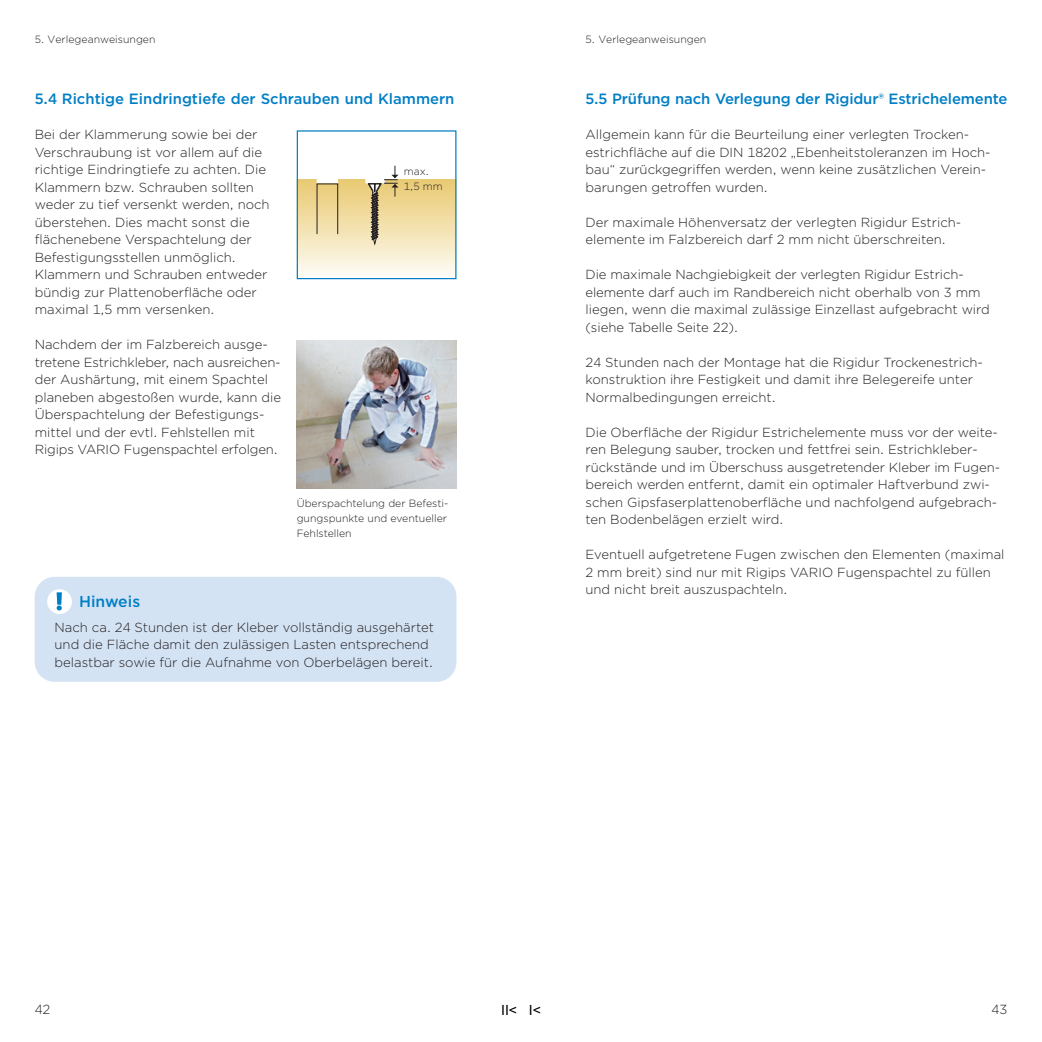
<style>
.page{position:relative;width:1042px;height:1042px;background:#fff}
.page>*{position:absolute;margin:0;border:0;box-sizing:border-box;transform-origin:0 0}
.t1{font:500 15.75px "Gotham";color:#007ec5}
._02_Subline_GothamMe{font:500 14.88px "Gotham";letter-spacing:-.01em;color:#007ec5}
.t2{font:14px "Arial";color:#000}
._06_Copy_Gotham_Ligh{font:300 13.12px/17.5px "Gotham";color:#231f20}
._07_BU_Gotham_Light{font:300 10.5px/14.9px "Gotham";color:#231f20}
._01_Kopf_GothamMediu{font:300 10.5px "Gotham";color:#231f20}
</style>
<div class="page">
<svg style="left:299px;top:166px;width:155px;height:109px"></svg>
<div style="left:316px;top:183px;width:22px;height:52px;border:1px solid #231f20"></div>
<div style="left:297px;top:130px;width:159px;height:149px;border:1px solid #007ec5"></div>
<img style="left:297px;top:340px;width:159px;height:149px">
<div style="left:35px;top:577px;width:421px;height:105px;background:#d4e3f4;border-radius:20px"></div>
<div style="left:47px;top:589px;width:25px;height:25px;background:#fff;border-radius:50%"></div>
<svg style="left:57px;top:592px;width:5px;height:18px"></svg>
<p class="_01_Kopf_GothamMediu" style="left:35px;top:33px;width:122px">5. Verlegeanweisungen</p>
<p class="_02_Subline_GothamMe" style="left:35px;top:89px;width:421px">5.4 Richtige Eindringtiefe der Schrauben und Klammern</p>
<p class="_06_Copy_Gotham_Ligh" style="left:35px;top:125px;width:236px">Bei der Klammerung sowie bei der Verschraubung ist vor allem auf die richtige Eindringtiefe zu achten. Die Klammern bzw. Schrauben sollten weder zu tief versenkt werden, noch überstehen. Dies macht sonst die flächenebene Verspachtelung der Befestigungsstellen unmöglich.<br>Klammern und Schrauben entweder bündig zur Plattenoberfläche oder maximal 1,5 mm versenken.</p>
<p class="_06_Copy_Gotham_Ligh" style="left:35px;top:335px;width:248px">Nachdem der im Falzbereich ausge&shy;tretene Estrichkleber, nach ausreichen&shy;der Aushärtung, mit einem Spachtel planeben abgestoßen wurde, kann die Überspachtelung der Befestigungs&shy;mittel und der evtl. Fehlstellen mit Rigips VARIO Fugenspachtel erfolgen.</p>
<p class="_07_BU_Gotham_Light" style="left:404px;top:163px;width:27px">max.</p>
<p class="_07_BU_Gotham_Light" style="left:404px;top:178px;width:40px">1,5 mm</p>
<p class="_07_BU_Gotham_Light" style="left:297px;top:495px;width:153px">Überspachtelung der Befesti&shy;gungspunkte und eventueller<br>Fehlstellen</p>
<p class="t1" style="left:79px;top:591px;width:63px">Hinweis</p>
<p class="_06_Copy_Gotham_Ligh" style="left:55px;top:618px;width:381px">Nach ca. 24 Stunden ist der Kleber vollständig ausgehärtet und die Fläche damit den zulässigen Lasten entsprechend belastbar sowie für die Aufnahme von Oberbelägen bereit.</p>
<p class="_01_Kopf_GothamMediu" style="left:585px;top:33px;width:122px">5. Verlegeanweisungen</p>
<p class="_02_Subline_GothamMe" style="left:585px;top:89px;width:423px">5.5 Prüfung nach Verlegung der Rigidur® Estrichelemente</p>
<p class="_06_Copy_Gotham_Ligh" style="left:585px;top:125px;width:407px">Allgemein kann für die Beurteilung einer verlegten Trocken&shy;estrichfläche auf die DIN 18202 „Ebenheitstoleranzen im Hoch&shy;bau“ zurückgegriffen werden, wenn keine zusätzlichen Verein&shy;barungen getroffen wurden.</p>
<p class="_06_Copy_Gotham_Ligh" style="left:585px;top:213px;width:375px">Der maximale Höhenversatz der verlegten Rigidur Estrich&shy;elemente im Falzbereich darf 2 mm nicht überschreiten.</p>
<p class="_06_Copy_Gotham_Ligh" style="left:585px;top:265px;width:406px">Die maximale Nachgiebigkeit der verlegten Rigidur Estrich&shy;elemente darf auch im Randbereich nicht oberhalb von 3 mm liegen, wenn die maximal zulässige Einzellast aufgebracht wird (siehe Tabelle Seite 22).</p>
<p class="_06_Copy_Gotham_Ligh" style="left:585px;top:353px;width:397px">24 Stunden nach der Montage hat die Rigidur Trockenestrich&shy;konstruktion ihre Festigkeit und damit ihre Belegereife unter<br>Normalbedingungen erreicht.</p>
<p class="_06_Copy_Gotham_Ligh" style="left:585px;top:423px;width:416px">Die Oberfläche der Rigidur Estrichelemente muss vor der weite&shy;ren Belegung sauber, trocken und fettfrei sein. Estrichkleber&shy;rückstände und im Überschuss ausgetretender Kleber im Fugen&shy;bereich werden entfernt, damit ein optimaler Haftverbund zwi&shy;schen Gipsfaserplattenoberfläche und nachfolgend aufgebrach&shy;ten Bodenbelägen erzielt wird.</p>
<p class="_06_Copy_Gotham_Ligh" style="left:585px;top:545px;width:420px">Eventuell aufgetretene Fugen zwischen den Elementen (maximal<br>2 mm breit) sind nur mit Rigips VARIO Fugenspachtel zu füllen und nicht breit auszuspachteln.</p>
<p class="t2" style="left:501px;top:1000px;width:41px">II&lt; I&lt;</p>
<p class="_06_Copy_Gotham_Ligh" style="left:35px;top:1000px;width:17px">42</p>
<p class="_06_Copy_Gotham_Ligh" style="left:991px;top:1000px;width:17px">43</p>
</div>
